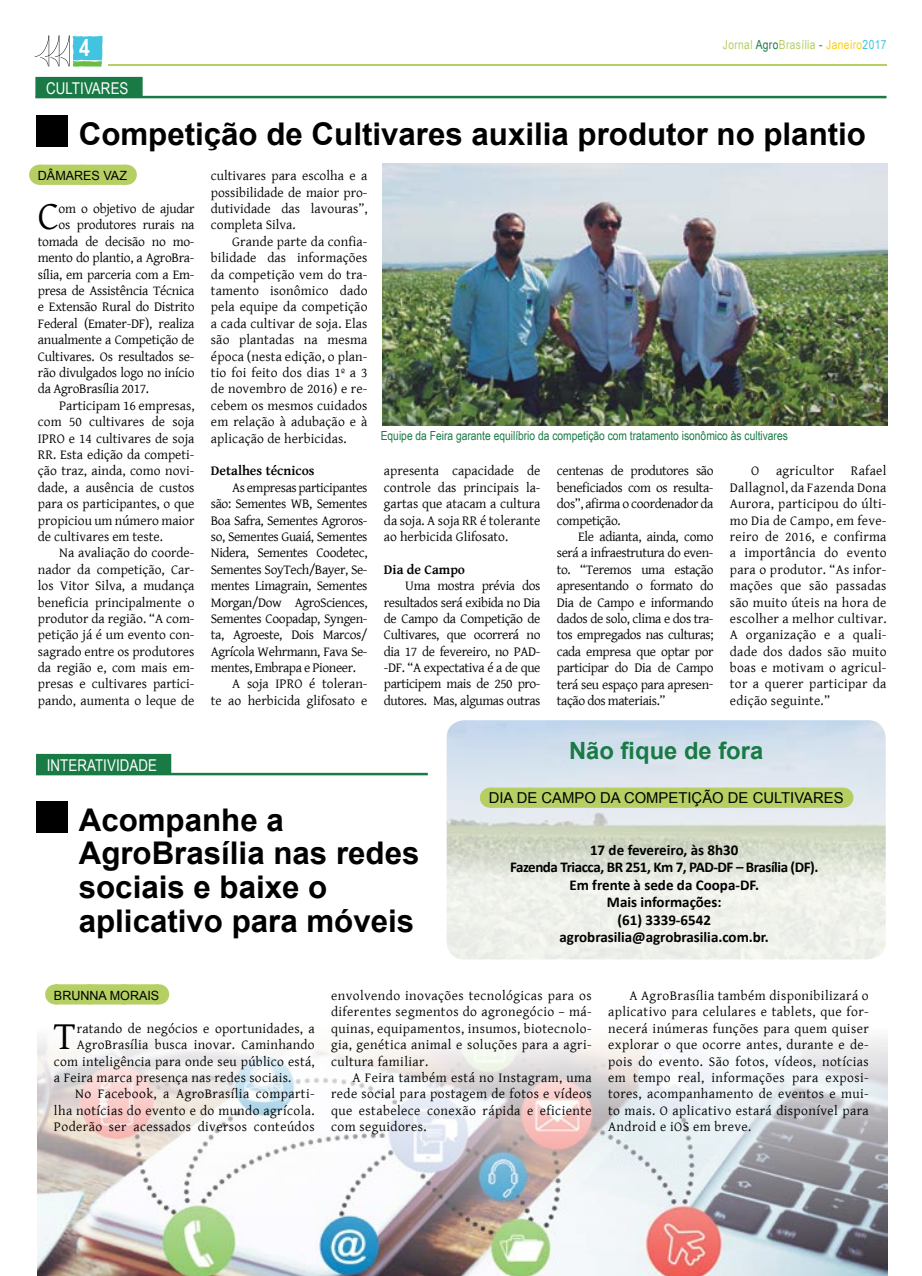
<style>
.page{position:relative;width:922px;height:1276px;background:#fff}
.page>*{position:absolute;margin:0;border:0;box-sizing:border-box;transform-origin:0 0}
.t1{font:40.38px "Gentium Basic";color:#000}
.t2{font:700 31.25px/33.8px "Arial";color:#000}
.t3{font:700 23.75px "Arial";color:#197a45}
.t4{font:700 23.75px "Arial Narrow";color:#fff}
.t5{font:16.25px "Arial Narrow";letter-spacing:.005em;color:#fff}
.t6{font:700 15px/17.5px "Calibri";color:#000;text-align:center}
.t7{font:15px "Arial";color:#000}
.t8{font:13.75px/16.4px "Gentium Basic";color:#000;text-align:justify}
.t9{font:13.75px "Gentium Basic";letter-spacing:-.03em;color:#000}
.t10{font:13.75px "Gentium Basic";letter-spacing:-.02em;color:#000}
.t11{font:13.75px "Gentium Basic";letter-spacing:.02em;color:#000}
.t12{font:13.75px "Gentium Basic";letter-spacing:.03em;color:#000}
.t13{font:700 13.75px "Gentium Basic";color:#000}
.t14{font:12.75px "Arial";color:#000}
.t15{font:12.5px "Arial Narrow";color:#197a45}
.t16{font:12.5px "Arial Narrow";letter-spacing:.03em;color:#b5cf63}
.s1{color:#197a45}
.s2{color:#fdce0d}
.s3{color:#40c4e0}
</style>
<div class="page">
<hr style="left:108px;top:64px;width:778px;height:2px;background:#b5cf63">
<svg style="left:35px;top:36px;width:68px;height:31px"></svg>
<div style="left:35px;top:77px;width:108px;height:20px;background:#197a45"></div>
<hr style="left:35px;top:96px;width:851px;height:2px;background:#197a45">
<div style="left:39px;top:165px;width:87px;height:20px;background:#b5cf63"></div>
<svg style="left:86px;top:184px;width:18px;height:1px"></svg>
<svg style="left:126px;top:165px;width:1px;height:20px"></svg>
<img style="left:446px;top:720px;width:439px;height:225px">
<div style="left:490px;top:787px;width:352px;height:21px;background:#b5cf63"></div>
<svg style="left:529px;top:787px;width:293px;height:21px"></svg>
<svg style="left:842px;top:787px;width:1px;height:21px"></svg>
<img style="left:382px;top:163px;width:505px;height:262px">
<div style="left:37px;top:115px;width:31px;height:31px;background:#000"></div>
<div style="left:36px;top:754px;width:135px;height:20px;background:#197a45"></div>
<hr style="left:36px;top:773px;width:392px;height:2px;background:#197a45">
<div style="left:37px;top:801px;width:31px;height:31px;background:#000"></div>
<img style="left:37px;top:945px;width:850px;height:331px">
<div style="left:55px;top:984px;width:103px;height:20px;background:#b5cf63"></div>
<svg style="left:89px;top:984px;width:52px;height:1px"></svg>
<svg style="left:158px;top:984px;width:1px;height:20px"></svg>
<h3 class="t4" style="left:79px;top:29px;width:12px">4</h3>
<p class="t5" style="left:46px;top:76px;width:84px">CULTIVARES</p>
<h2 class="t2" style="left:79px;top:118px;width:788px">Competição de Cultivares auxilia produtor no plantio</h2>
<p class="t14" style="left:38px;top:167px;width:91px">DÂMARES VAZ</p>
<h1 class="t1" style="left:38px;top:187px;width:23px">C</h1>
<p class="t10" style="left:58px;top:198px;width:137px">om o objetivo de ajudar</p>
<p class="t16" style="left:722px;top:36px;width:165px">Jornal <span class="s1">Agro</span>brasília <span class="s1">-</span> <span class="s2">Janeiro</span><span class="s3">2017</span></p>
<p class="t8" style="left:211px;top:167px;width:158px">cultivares para escolha e a possibilidade de maior pro&shy;dutividade das lavouras”, completa Silva.</p>
<p class="t8" style="left:211px;top:233px;width:158px;text-indent:21px">Grande parte da confia&shy;bilidade das informações da competição vem do tra&shy;tamento isonômico dado pela equipe da competição a cada cultivar de soja. Elas são plantadas na mesma época (nesta edição, o plan&shy;tio foi feito dos dias 1º a 3 de novembro de 2016) e re&shy;cebem os mesmos cuidados em relação à adubação e à aplicação de herbicidas.</p>
<p class="t13" style="left:211px;top:460px;width:105px">Detalhes técnicos</p>
<p class="t9" style="left:232px;top:477px;width:137px">As empresas participantes</p>
<p class="t9" style="left:211px;top:493px;width:158px">são: Sementes WB, Sementes</p>
<p class="t9" style="left:211px;top:510px;width:158px">Boa Safra, Sementes Agroros-</p>
<p class="t9" style="left:211px;top:526px;width:158px">so, Sementes Guaiá, Sementes</p>
<p class="t9" style="left:211px;top:543px;width:158px">Nidera, Sementes Coodetec,</p>
<p class="t9" style="left:211px;top:559px;width:158px">Sementes SoyTech/Bayer, Se-</p>
<p class="t9" style="left:211px;top:575px;width:158px">mentes Limagrain, Sementes</p>
<p class="t9" style="left:211px;top:592px;width:158px">Morgan/Dow AgroSciences,</p>
<p class="t9" style="left:211px;top:608px;width:158px">Sementes Coopadap, Syngen-</p>
<p class="t9" style="left:211px;top:625px;width:158px">ta, Agroeste, Dois Marcos/</p>
<p class="t9" style="left:211px;top:641px;width:158px">Agrícola Wehrmann, Fava Se-</p>
<p class="t9" style="left:211px;top:657px;width:146px">mentes, Embrapa e Pioneer.</p>
<p class="t8" style="left:232px;top:675px;width:137px">A soja IPRO é toleran-</p>
<p class="t8" style="left:211px;top:692px;width:158px">te ao herbicida glifosato e</p>
<p class="t10" style="left:58px;top:215px;width:137px">os produtores rurais na</p>
<p class="t10" style="left:38px;top:231px;width:158px">tomada de decisão no mo-</p>
<p class="t10" style="left:38px;top:248px;width:158px">mento do plantio, a AgroBra-</p>
<p class="t10" style="left:38px;top:264px;width:158px">sília, em parceria com a Em-</p>
<p class="t10" style="left:38px;top:280px;width:158px">presa de Assistência Técnica</p>
<p class="t10" style="left:38px;top:297px;width:158px">e Extensão Rural do Distrito</p>
<p class="t10" style="left:38px;top:313px;width:158px">Federal (Emater-DF), realiza</p>
<p class="t10" style="left:38px;top:330px;width:158px">anualmente a Competição de</p>
<p class="t10" style="left:38px;top:346px;width:158px">Cultivares. Os resultados se-</p>
<p class="t10" style="left:38px;top:362px;width:158px">rão divulgados logo no início</p>
<p class="t10" style="left:38px;top:379px;width:113px">da AgroBrasília 2017.</p>
<p class="t8" style="left:59px;top:397px;width:137px">Participam 16 empresas,</p>
<p class="t8" style="left:38px;top:413px;width:158px">com 50 cultivares de soja</p>
<p class="t8" style="left:38px;top:429px;width:158px">IPRO e 14 cultivares de soja</p>
<p class="t8" style="left:38px;top:446px;width:158px">RR. Esta edição da competi-</p>
<p class="t8" style="left:38px;top:462px;width:158px">ção traz, ainda, como novi-</p>
<p class="t8" style="left:38px;top:479px;width:158px">dade, a ausência de custos</p>
<p class="t8" style="left:38px;top:495px;width:158px">para os participantes, o que</p>
<p class="t8" style="left:38px;top:511px;width:158px">propiciou um número maior</p>
<p class="t8" style="left:38px;top:528px;width:126px">de cultivares em teste.</p>
<p class="t8" style="left:59px;top:544px;width:137px">Na avaliação do coorde-</p>
<p class="t8" style="left:38px;top:561px;width:158px">nador da competição, Car-</p>
<p class="t8" style="left:38px;top:577px;width:158px">los Vitor Silva, a mudança</p>
<p class="t8" style="left:38px;top:593px;width:158px">beneficia principalmente o</p>
<p class="t8" style="left:38px;top:610px;width:158px">produtor da região. “A com-</p>
<p class="t8" style="left:38px;top:626px;width:158px">petição já é um evento con-</p>
<p class="t8" style="left:38px;top:642px;width:158px">sagrado entre os produtores</p>
<p class="t8" style="left:38px;top:659px;width:158px">da região e, com mais em-</p>
<p class="t8" style="left:38px;top:675px;width:158px">presas e cultivares partici-</p>
<p class="t8" style="left:38px;top:692px;width:158px">pando, aumenta o leque de</p>
<p class="t15" style="left:380px;top:426px;width:408px">Equipe da Feira garante equilíbrio da competição com tratamento isonômico às cultivares</p>
<p class="t8" style="left:556px;top:462px;width:158px">centenas de produtores são beneficiados com os resulta&shy;dos”, afirma o coordenador da competição.</p>
<p class="t8" style="left:556px;top:528px;width:158px;text-indent:21px">Ele adianta, ainda, como será a infraestrutura do even&shy;to. “Teremos uma estação apresentando o formato do Dia de Campo e informando dados de solo, clima e dos tra&shy;tos empregados nas culturas; cada empresa que optar por participar do Dia de Campo terá seu espaço para apresen&shy;tação dos materiais.”</p>
<p class="t8" style="left:384px;top:462px;width:158px">apresenta capacidade de controle das principais la&shy;gartas que atacam a cultura da soja. A soja RR é tolerante ao herbicida Glifosato.</p>
<p class="t13" style="left:384px;top:559px;width:83px">Dia de Campo</p>
<p class="t8" style="left:384px;top:577px;width:158px;text-indent:21px">Uma mostra prévia dos resultados será exibida no Dia de Campo da Competição de Cultivares, que ocorrerá no dia 17 de fevereiro, no PAD--DF. “A expectativa é a de que participem mais de 250 pro&shy;dutores. Mas, algumas outras</p>
<p class="t8" style="left:729px;top:462px;width:158px;text-indent:21px">O agricultor Rafael Dallagnol, da Fazenda Dona Aurora, participou do últi&shy;mo Dia de Campo, em feve&shy;reiro de 2016, e confirma a importância do evento para o produtor. “As infor&shy;mações que são passadas são muito úteis na hora de escolher a melhor cultivar.<br>A organização e a quali&shy;dade dos dados são muito boas e motivam o agricul&shy;tor a querer participar da edição seguinte.”</p>
<p class="t5" style="left:47px;top:753px;width:9px">INTER</p>
<p class="t5" style="left:87px;top:753px;width:61px">ATIVIDADE</p>
<h2 class="t2" style="left:79px;top:803px;width:342px">Acompanhe a<br>AgroBrasília nas redes sociais e baixe o aplicativo para móveis</h2>
<h3 class="t3" style="left:569px;top:734px;width:195px">Não fique de fora</h3>
<p class="t7" style="left:488px;top:788px;width:317px">DIA DE CAM PO DA COMPETIÇÃO DE CULTIVARE</p>
<p class="t7" style="left:833px;top:788px;width:11px">S</p>
<p class="t6" style="left:510px;top:841px;width:310px">17 de fevereiro, às 8h30<br>Fazenda Triacca, BR 251, Km 7, PAD-DF – Brasília (DF).<br>Em frente à sede da Coopa-DF.<br>Mais informações:<br>(61) 3339-6542<br>agrobrasilia@agrobrasilia.com.br.</p>
<p class="t14" style="left:54px;top:987px;width:100px">BRU NNA MORAIS</p>
<h1 class="t1" style="left:54px;top:1006px;width:24px">T</h1>
<p class="t11" style="left:77px;top:1018px;width:239px">ratando de negócios e oportunidades, a</p>
<p class="t11" style="left:77px;top:1034px;width:239px">AgroBrasília busca inovar. Caminhando</p>
<p class="t11" style="left:54px;top:1051px;width:262px">com inteligência para onde seu público está,</p>
<p class="t11" style="left:54px;top:1067px;width:239px">a Feira marca presença nas redes sociais.</p>
<p class="t12" style="left:75px;top:1083px;width:241px">No Facebook, a AgroBrasília comparti-</p>
<p class="t12" style="left:54px;top:1100px;width:262px">lha notícias do evento e do mundo agrícola.</p>
<p class="t12" style="left:54px;top:1116px;width:262px">Poderão ser acessados diversos conteúdos</p>
<p class="t8" style="left:331px;top:987px;width:262px">envolvendo inovações tecnológicas para os diferentes segmentos do agronegócio – má&shy;quinas, equipamentos, insumos, biotecnolo&shy;gia, genética animal e soluções para a agri&shy;cultura familiar.</p>
<p class="t8" style="left:331px;top:1069px;width:262px;text-indent:21px">A Feira também está no Instagram, uma rede social para postagem de fotos e vídeos que estabelece conexão rápida e eficiente com seguidores.</p>
<p class="t8" style="left:608px;top:987px;width:262px;text-indent:21px">A AgroBrasília também disponibilizará o aplicativo para celulares e tablets, que for&shy;necerá inúmeras funções para quem quiser explorar o que ocorre antes, durante e de&shy;pois do evento. São fotos, vídeos, notícias em tempo real, informações para exposi&shy;tores, acompanhamento de eventos e mui&shy;to mais. O aplicativo estará disponível para Android e iOS em breve.</p>
</div>
